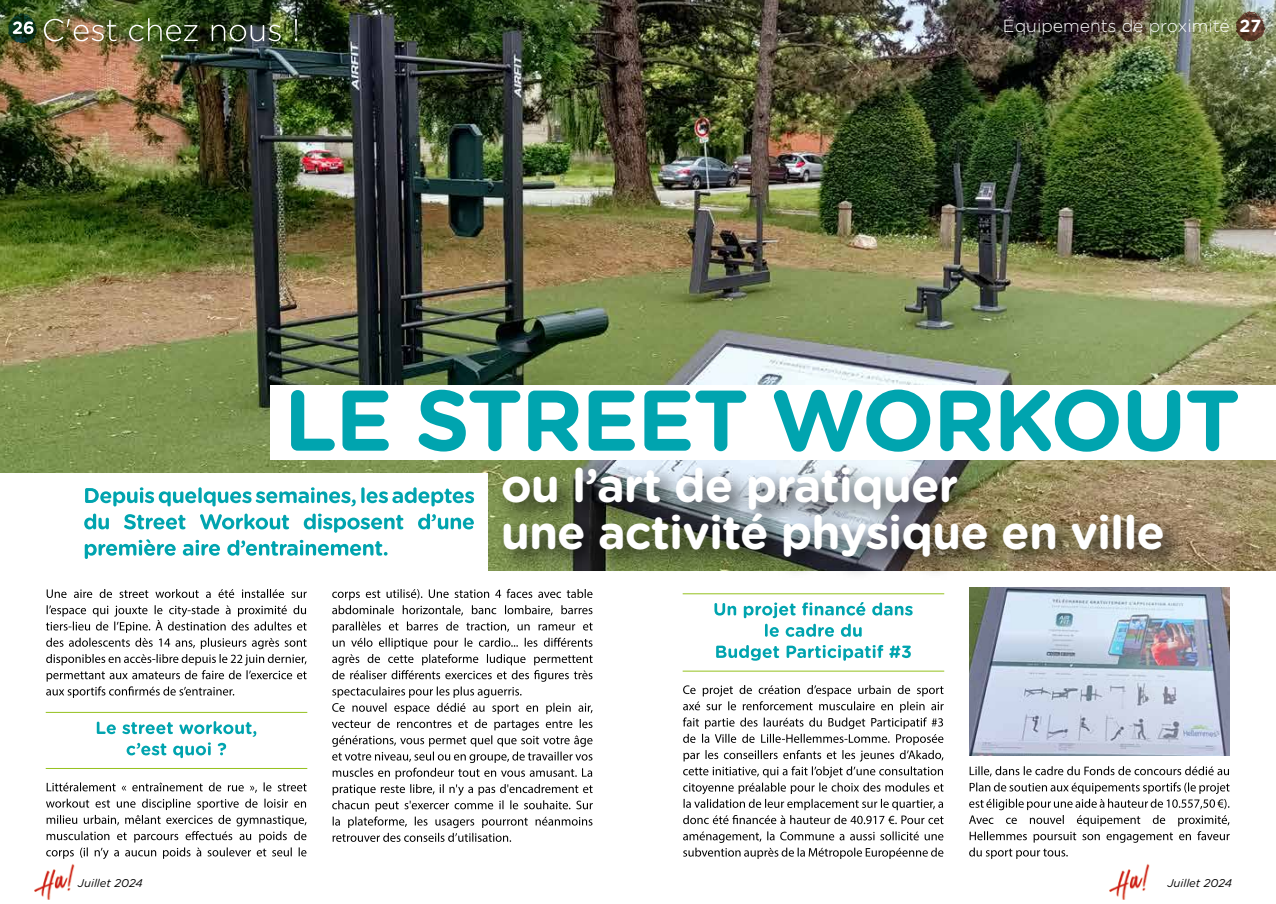
<style>
.page{position:relative;width:1276px;height:904px;background:#fff}
.page>*{position:absolute;margin:0;border:0;box-sizing:border-box;transform-origin:0 0}
.t1{font:700 85.88px "Gotham Rounded";letter-spacing:-.02em;color:#00a4af}
.t2{font:700 46.88px/46.9px "Gotham Rounded";letter-spacing:-.02em;color:#fff}
.t3{font:300 17.5px "Gotham Rounded";color:#fff}
.t4{font:italic 11.25px "Gotham Rounded";color:#000}
.s1{font-weight:700}
</style>
<div class="page">
<img style="left:0;top:0;width:1276px;height:570px">
<img style="left:9px;top:13px;width:29px;height:29px">
<svg style="left:13px;top:21px;width:21px;height:13px"></svg>
<img style="left:44px;top:18px;width:253px;height:23px">
<svg style="left:332px;top:621px;width:261px;height:220px"></svg>
<svg style="left:332px;top:589px;width:260px;height:26px"></svg>
<div style="left:270px;top:385px;width:1006px;height:74px;background:#fff"></div>
<div style="left:495px;top:460px;width:692px;height:121px;background:#000;opacity:.75"></div>
<img style="left:34px;top:864px;width:41px;height:35px">
<img style="left:1109px;top:864px;width:41px;height:35px">
<div style="left:0;top:473px;width:487px;height:115px;background:#fff"></div>
<svg style="left:85px;top:539px;width:302px;height:20px"></svg>
<svg style="left:84px;top:513px;width:390px;height:19px"></svg>
<svg style="left:85px;top:487px;width:389px;height:19px"></svg>
<svg style="left:969px;top:782px;width:260px;height:76px"></svg>
<svg style="left:969px;top:766px;width:260px;height:10px"></svg>
<img style="left:969px;top:587px;width:260px;height:168px">
<img style="left:1236px;top:11px;width:29px;height:29px">
<svg style="left:46px;top:798px;width:260px;height:61px"></svg>
<svg style="left:47px;top:782px;width:260px;height:10px"></svg>
<svg style="left:127px;top:742px;width:99px;height:16px"></svg>
<svg style="left:97px;top:721px;width:159px;height:15px"></svg>
<svg style="left:46px;top:605px;width:261px;height:93px"></svg>
<svg style="left:47px;top:589px;width:260px;height:9px"></svg>
<hr style="left:46px;top:712px;width:261px;height:1px;background:#95c11f">
<hr style="left:46px;top:768px;width:261px;height:1px;background:#95c11f">
<svg style="left:683px;top:831px;width:260px;height:28px"></svg>
<svg style="left:683px;top:685px;width:260px;height:139px"></svg>
<svg style="left:716px;top:645px;width:195px;height:15px"></svg>
<svg style="left:714px;top:602px;width:198px;height:35px"></svg>
<hr style="left:682px;top:593px;width:262px;height:1px;background:#95c11f">
<hr style="left:682px;top:670px;width:262px;height:1px;background:#95c11f">
<p class="t3" style="left:1003px;top:14px;width:260px">Équipements de proximité <span class="s1">27</span></p>
<h1 class="t1" style="left:284px;top:357px;width:958px">LE STREET WORKOUT</h1>
<p class="t2" style="left:501px;top:460px;width:666px">ou l’art de pratiquer<br>une activité physique en ville</p>
<p class="t4" style="left:78px;top:875px;width:66px">Juillet 2024</p>
<p class="t4" style="left:1167px;top:875px;width:66px">Juillet 2024</p>
</div>
